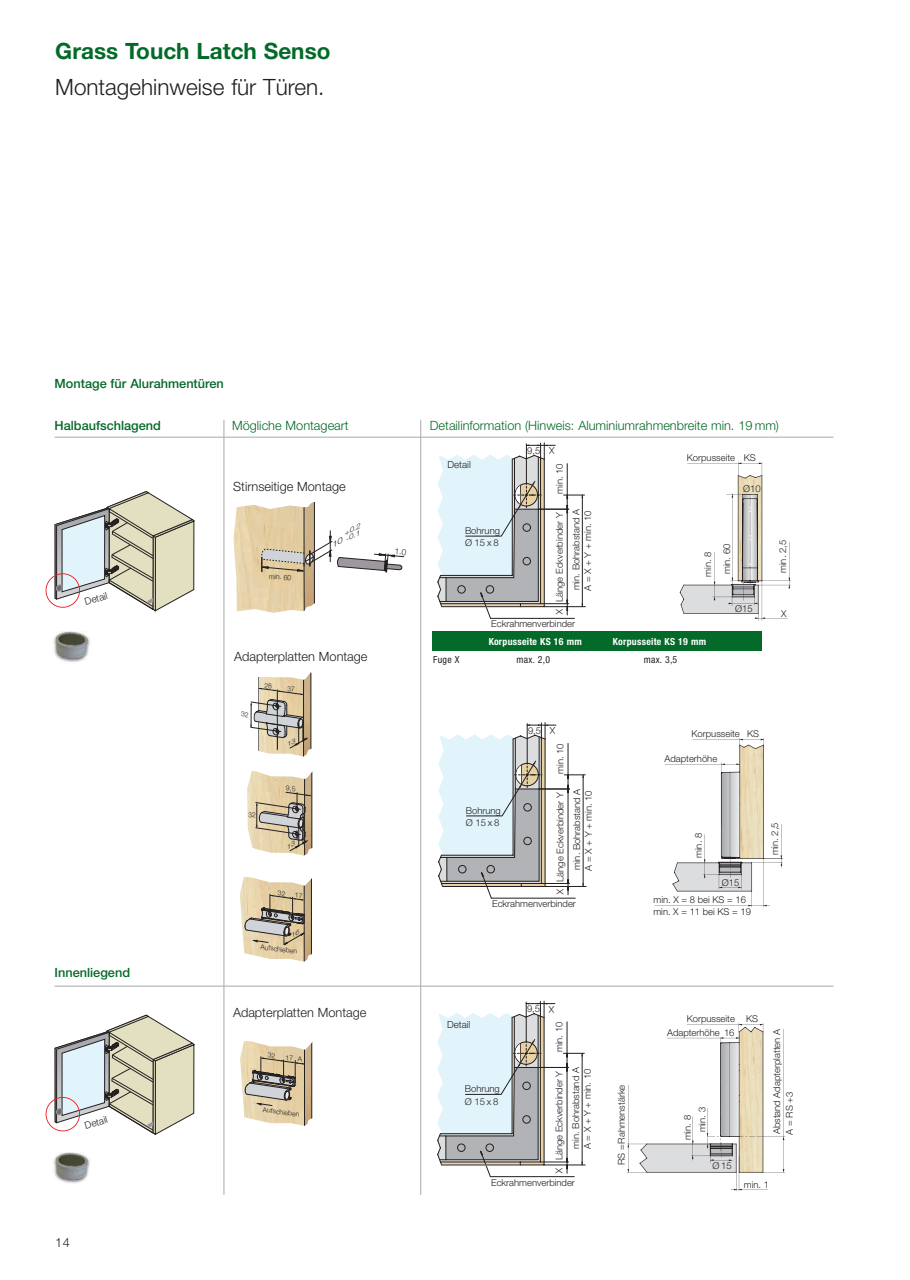
<style>
.page{position:relative;width:910px;height:1280px;background:#fff}
.page>*{position:absolute;margin:0;border:0;box-sizing:border-box;transform-origin:0 0}
.t1{font:300 22.5px "Helvetica Neue";color:#231f20}
.t2{font:700 22.5px "Helvetica Neue";color:#046a29}
.t3{font:300 12.75px "Helvetica Neue";color:#046a29}
.t4{font:300 12.75px "Helvetica Neue";color:#231f20}
.t5{font:500 12.75px "Helvetica Neue";color:#046a29}
.t6{font:700 condensed 9.75px "Helvetica Neue";letter-spacing:.03em;color:#fff}
.t7{font:300 9.75px "Helvetica Neue";color:#231f20}
.t8{font:condensed 9.75px "Helvetica Neue";letter-spacing:.03em;color:#231f20}
.t9{font:300 9.45px/12.6px "Helvetica Neue";color:#231f20}
.t10{font:300 7.5px "Helvetica Neue";color:#231f20;scale:.93 1}
.t11{font:300 6.9px "Helvetica Neue";color:#231f20}
.t12{font:italic 300 6.45px/5.8px "Helvetica Neue";color:#231f20;scale:1.39 1}
</style>
<div class="page">
<svg style="left:46px;top:491px;width:149px;height:120px"></svg>
<img style="left:53px;top:631px;width:38px;height:32px">
<img style="left:53px;top:1153px;width:38px;height:31px">
<hr style="left:55px;top:437px;width:778px;height:1px;background:#a8a9ad">
<hr style="left:55px;top:986px;width:778px;height:1px;background:#a8a9ad">
<hr style="left:223px;top:420px;width:1px;height:775px;background:#a8a9ad">
<hr style="left:420px;top:420px;width:1px;height:775px;background:#a8a9ad">
<hr style="left:544px;top:606px;width:41px;height:1px;background:#231f20">
<hr style="left:491px;top:898px;width:84px;height:1px;background:#231f20">
<hr style="left:545px;top:886px;width:41px;height:1px;background:#231f20">
<svg style="left:654px;top:738px;width:129px;height:169px"></svg>
<hr style="left:544px;top:1165px;width:41px;height:1px;background:#231f20">
<svg style="left:627px;top:1023px;width:158px;height:169px"></svg>
<svg style="left:679px;top:462px;width:112px;height:159px"></svg>
<div style="left:432px;top:631px;width:330px;height:20px;background:#046a29"></div>
<svg style="left:46px;top:1015px;width:149px;height:120px"></svg>
<svg style="left:438px;top:443px;width:146px;height:176px"></svg>
<svg style="left:438px;top:723px;width:147px;height:175px"></svg>
<svg style="left:437px;top:1001px;width:147px;height:176px"></svg>
<svg style="left:240px;top:1041px;width:73px;height:85px;background:#cdbfa4"></svg>
<svg style="left:247px;top:771px;width:66px;height:85px;background:#cdc0a6"></svg>
<svg style="left:240px;top:876px;width:72px;height:86px;background:#cdbfa5"></svg>
<svg style="left:233px;top:502px;width:171px;height:111px"></svg>
<svg style="left:250px;top:672px;width:62px;height:85px"></svg>
<h1 class="t2" style="left:55px;top:43px;width:277px">Grass Touch Latch Senso</h1>
<h1 class="t1" style="left:55px;top:79px;width:271px">Montagehinweise für Türen.</h1>
<h2 class="t5" style="left:55px;top:378px;width:171px">Montage für Alurahmentüren</h2>
<h2 class="t5" style="left:55px;top:421px;width:108px">Halbaufschlagend</h2>
<p class="t7" style="left:84px;top:598px;width:25px;rotate:-16deg">Detail</p>
<h2 class="t3" style="left:232px;top:421px;width:118px">Mögliche Montageart</h2>
<h2 class="t3" style="left:430px;top:421px;width:351px">Detailinformation (Hinweis: Aluminiumrahmenbreite min. 19 mm)</h2>
<p class="t9" style="left:527px;top:445px;width:15px">9,5</p>
<p class="t9" style="left:687px;top:452px;width:70px">Korpusseite KS</p>
<p class="t7" style="left:448px;top:461px;width:25px">Detail</p>
<p class="t9" style="left:554px;top:494px;width:32px;rotate:-90deg">min. 10</p>
<h2 class="t4" style="left:233px;top:482px;width:114px">Stirnseitige Montage</h2>
<p class="t9" style="left:743px;top:483px;width:19px">Ø10</p>
<p class="t10" style="left:269px;top:573px;width:25px;rotate:4deg">m in.60</p>
<p class="t12" style="left:341px;top:532px;width:14px;rotate:-27deg">+0.2 -0 .1</p>
<h2 class="t4" style="left:234px;top:652px;width:135px">Adapterplatten Montage</h2>
<p class="t9" style="left:465px;top:525px;width:37px">Bohrung<br>Ø15x8</p>
<p class="t9" style="left:552px;top:590px;width:83px;line-height:16.6px;text-indent:-11px;rotate:-90deg">Länge Eckverbinder Y min. Bohrabstand A</p>
<p class="t9" style="left:582px;top:591px;width:82px;rotate:-90deg">A=X+Y+min.10</p>
<p class="t9" style="left:491px;top:618px;width:85px">Eckrahmenverbinder</p>
<p class="t9" style="left:699px;top:577px;width:35px;line-height:18.9px;rotate:-90deg">min. 8 min. 60</p>
<p class="t9" style="left:735px;top:603px;width:19px">Ø15</p>
<p class="t6" style="left:489px;top:635px;width:95px">Korpusseite KS 16 mm</p>
<p class="t6" style="left:613px;top:635px;width:95px">Korpusseite KS 19 mm</p>
<p class="t8" style="left:433px;top:656px;width:28px">Fuge X</p>
<p class="t8" style="left:517px;top:656px;width:35px">max. 2,0</p>
<p class="t8" style="left:644px;top:656px;width:35px">max. 3,5</p>
<p class="t9" style="left:777px;top:573px;width:35px;rotate:-90deg">min. 2,5</p>
<p class="t9" style="left:781px;top:608px;width:7px">X</p>
<h2 class="t5" style="left:55px;top:968px;width:77px">Innenliegend</h2>
<p class="t7" style="left:84px;top:1122px;width:25px;rotate:-16deg">Detail</p>
<h2 class="t4" style="left:55px;top:1237px;width:16px">14</h2>
<p class="t11" style="left:261px;top:944px;width:38px;rotate:8deg">Aufschieben</p>
<h2 class="t4" style="left:233px;top:1008px;width:135px">Adapterplatten Montage</h2>
<p class="t11" style="left:264px;top:1107px;width:38px;rotate:8deg">Aufschieben</p>
<p class="t9" style="left:466px;top:805px;width:37px">Bohrung<br>Ø15x8</p>
<p class="t9" style="left:528px;top:725px;width:15px">9,5</p>
<p class="t9" style="left:555px;top:774px;width:32px;rotate:-90deg">min. 10</p>
<p class="t9" style="left:553px;top:870px;width:83px;line-height:16.6px;text-indent:-11px;rotate:-90deg">Länge Eckverbinder Y min. Bohrabstand A</p>
<p class="t9" style="left:583px;top:871px;width:82px;rotate:-90deg">A=X+Y+min.10</p>
<p class="t9" style="left:492px;top:898px;width:85px">Eckrahmenverbinder</p>
<p class="t9" style="left:691px;top:728px;width:69px">Korpusseite KS</p>
<p class="t9" style="left:665px;top:753px;width:54px">Adapterhöhe</p>
<p class="t9" style="left:693px;top:858px;width:27px;rotate:-90deg">min. 8</p>
<p class="t9" style="left:769px;top:855px;width:35px;rotate:-90deg">min. 2,5</p>
<p class="t9" style="left:653px;top:894px;width:99px">min. X = 8 bei KS = 16 min. X = 11 bei KS = 19</p>
<p class="t9" style="left:722px;top:877px;width:19px">Ø15</p>
<p class="t7" style="left:447px;top:1020px;width:25px">Detail</p>
<p class="t9" style="left:465px;top:1083px;width:37px">Bohrung<br>Ø15x8</p>
<p class="t9" style="left:527px;top:1003px;width:15px">9,5</p>
<p class="t9" style="left:554px;top:1052px;width:32px;rotate:-90deg">min. 10</p>
<p class="t9" style="left:552px;top:1149px;width:83px;line-height:16.6px;text-indent:-11px;rotate:-90deg">Länge Eckverbinder Y min. Bohrabstand A</p>
<p class="t9" style="left:582px;top:1149px;width:82px;rotate:-90deg">A=X+Y+min.10</p>
<p class="t9" style="left:491px;top:1177px;width:85px">Eckrahmenverbinder</p>
<p class="t9" style="left:616px;top:1165px;width:82px;rotate:-90deg">RS =Rahmenstärke</p>
<p class="t9" style="left:667px;top:1012px;width:92px;line-height:14.2px;text-indent:20px">Korpusseite KS<br>Adapterhöhe 16</p>
<p class="t9" style="left:681px;top:1132px;width:27px;line-height:14.4px;text-indent:-8px;rotate:-90deg">min. 8 min. 3</p>
<p class="t9" style="left:712px;top:1161px;width:21px">Ø15</p>
<p class="t9" style="left:771px;top:1134px;width:107px;rotate:-90deg">Abstand Adapterplatten A<br>A=RS+3</p>
<p class="t9" style="left:744px;top:1179px;width:27px">min. 1</p>
</div>
